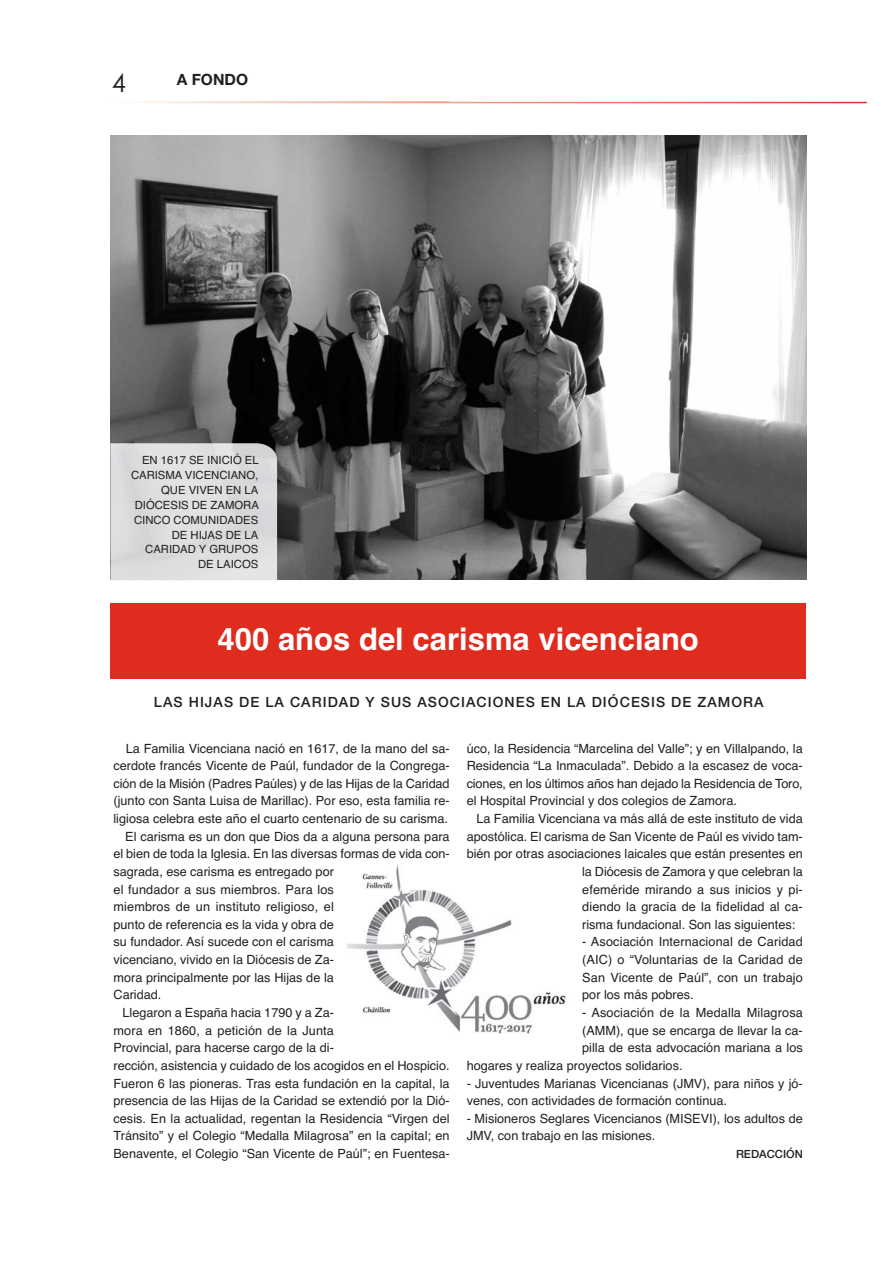
<style>
.page{position:relative;width:893px;height:1265px;background:#fff}
.page>*{position:absolute;margin:0;border:0;box-sizing:border-box;transform-origin:0 0}
.t1{font:700 31.05px "Helvetica";color:#fff}
.t2{font:25.35px "Century Gothic";color:#231f20}
.t3{font:700 15.45px "Helvetica Neue";color:#231f20}
.t4{font:500 14.1px "Helvetica Neue";letter-spacing:.075em;color:#231f20}
.t5{font:12.75px/17.7px "Helvetica";color:#231f20;text-align:justify}
.t6{font:11.25px/14.9px "Helvetica";color:#231f20;text-align:right}
.t7{font:500 11.25px "Helvetica Neue";color:#231f20}
</style>
<div class="page">
<img style="left:134px;top:101px;width:732px;height:2px">
<div style="left:110px;top:603px;width:696px;height:75px;background:#e02b1f"></div>
<img style="left:110px;top:135px;width:696px;height:445px">
<img style="left:110px;top:443px;width:167px;height:137px">
<img style="left:346px;top:864px;width:220px;height:170px">
<h2 class="t2" style="left:112px;top:73px;width:16px">4</h2>
<p class="t3" style="left:177px;top:74px;width:73px">A FONDO</p>
<p class="t6" style="left:131px;top:454px;width:129px">EN 1617 SE INICIÓ EL<br>CARISMA VICENCIANO,<br>QUE VIVEN EN LA<br>DIÓCESIS DE ZAMORA<br>CINCO COMUNIDADES<br>DE HIJAS DE LA<br>CARIDAD Y GRUPOS<br>DE LAICOS</p>
<h1 class="t1" style="left:217px;top:627px;width:483px">400 años del carisma vicenciano</h1>
<p class="t4" style="left:154px;top:696px;width:611px">LAS HIJAS DE LA CARIDAD Y SUS ASOCIACIONES EN LA DIÓCESIS DE ZAMORA</p>
<p class="t5" style="left:126px;top:740px;width:325px">La Familia Vicenciana nació en 1617, de la mano del sa-</p>
<p class="t5" style="left:113px;top:758px;width:338px">cerdote francés Vicente de Paúl, fundador de la Congrega-</p>
<p class="t5" style="left:113px;top:775px;width:337px">ción de la Misión (Padres Paúles) y de las Hijas de la Caridad</p>
<p class="t5" style="left:113px;top:793px;width:338px">(junto con Santa Luisa de Marillac). Por eso, esta familia re-</p>
<p class="t5" style="left:113px;top:811px;width:336px">ligiosa celebra este año el cuarto centenario de su carisma.</p>
<p class="t5" style="left:125px;top:828px;width:326px">El carisma es un don que Dios da a alguna persona para</p>
<p class="t5" style="left:113px;top:846px;width:338px">el bien de toda la Iglesia. En las diversas formas de vida con-</p>
<p class="t5" style="left:113px;top:863px;width:222px">sagrada, ese carisma es entregado por</p>
<p class="t5" style="left:113px;top:881px;width:222px">el fundador a sus miembros. Para los</p>
<p class="t5" style="left:113px;top:899px;width:222px">miembros de un instituto religioso, el</p>
<p class="t5" style="left:113px;top:916px;width:222px">punto de referencia es la vida y obra de</p>
<p class="t5" style="left:113px;top:934px;width:222px">su fundador. Así sucede con el carisma</p>
<p class="t5" style="left:113px;top:952px;width:222px">vicenciano, vivido en la Diócesis de Za-</p>
<p class="t5" style="left:113px;top:969px;width:222px">mora principalmente por las Hijas de la</p>
<p class="t5" style="left:113px;top:987px;width:49px">Caridad.</p>
<p class="t5" style="left:122px;top:1004px;width:213px">Llegaron a España hacia 1790 y a Za-</p>
<p class="t5" style="left:113px;top:1022px;width:222px">mora en 1860, a petición de la Junta</p>
<p class="t5" style="left:113px;top:1040px;width:222px">Provincial, para hacerse cargo de la di-</p>
<p class="t5" style="left:113px;top:1057px;width:337px">rección, asistencia y cuidado de los acogidos en el Hospicio.</p>
<p class="t5" style="left:113px;top:1075px;width:338px">Fueron 6 las pioneras. Tras esta fundación en la capital, la</p>
<p class="t5" style="left:113px;top:1093px;width:337px">presencia de las Hijas de la Caridad se extendió por la Dió-</p>
<p class="t5" style="left:113px;top:1110px;width:338px">cesis. En la actualidad, regentan la Residencia “Virgen del</p>
<p class="t5" style="left:113px;top:1128px;width:337px">Tránsito” y el Colegio “Medalla Milagrosa” en la capital; en</p>
<p class="t5" style="left:113px;top:1145px;width:338px">Benavente, el Colegio “San Vicente de Paúl”; en Fuentesa-</p>
<p class="t5" style="left:466px;top:740px;width:337px">úco, la Residencia “Marcelina del Valle”; y en Villalpando, la Residencia “La Inmaculada”. Debido a la escasez de voca&shy;ciones, en los últimos años han dejado la Residencia de Toro, el Hospital Provincial y dos colegios de Zamora.</p>
<p class="t5" style="left:476px;top:811px;width:328px">La Familia Vicenciana va más allá de este instituto de vida</p>
<p class="t5" style="left:466px;top:828px;width:337px">apostólica. El carisma de San Vicente de Paúl es vivido tam-</p>
<p class="t5" style="left:466px;top:846px;width:337px">bién por otras asociaciones laicales que están presentes en</p>
<p class="t5" style="left:582px;top:863px;width:222px">la Diócesis de Zamora y que celebran la</p>
<p class="t5" style="left:582px;top:881px;width:222px">efeméride mirando a sus inicios y pi-</p>
<p class="t5" style="left:582px;top:899px;width:222px">diendo la gracia de la fidelidad al ca-</p>
<p class="t5" style="left:582px;top:916px;width:215px">risma fundacional. Son las siguientes:</p>
<p class="t5" style="left:582px;top:934px;width:222px">- Asociación Internacional de Caridad (AIC) o “Voluntarias de la Caridad de San Vicente de Paúl”, con un trabajo por los más pobres.</p>
<p class="t5" style="left:582px;top:1004px;width:222px">- Asociación de la Medalla Milagrosa</p>
<p class="t5" style="left:582px;top:1022px;width:222px">(AMM), que se encarga de llevar la ca-</p>
<p class="t5" style="left:582px;top:1040px;width:222px">pilla de esta advocación mariana a los</p>
<p class="t5" style="left:466px;top:1057px;width:217px">hogares y realiza proyectos solidarios.</p>
<p class="t5" style="left:466px;top:1075px;width:338px">- Juventudes Marianas Vicencianas (JMV), para niños y jó&shy;venes, con actividades de formación continua.</p>
<p class="t5" style="left:466px;top:1110px;width:338px">- Misioneros Seglares Vicencianos (MISEVI), los adultos de<br>JMV, con trabajo en las misiones.</p>
<p class="t7" style="left:736px;top:1150px;width:68px">REDACCIÓN</p>
</div>
